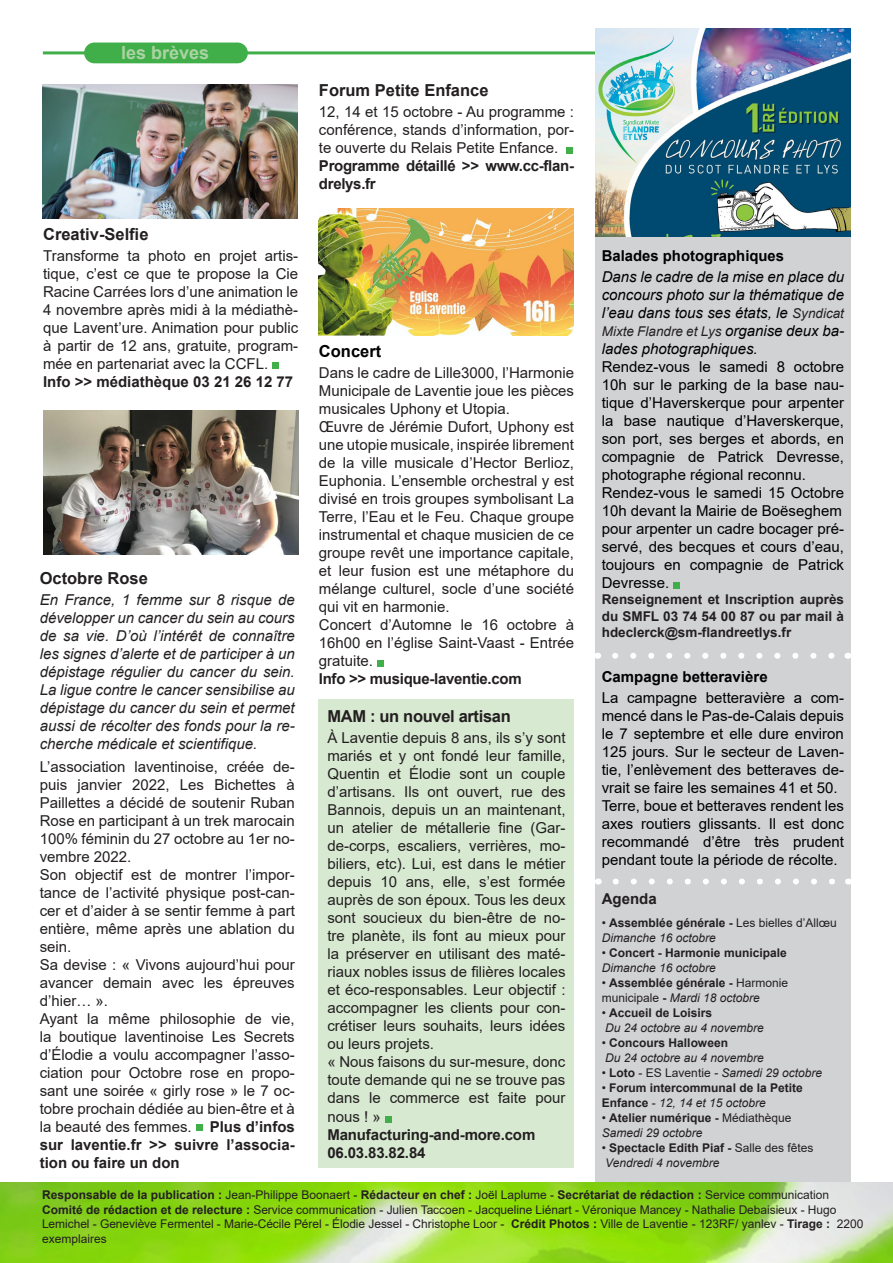
<style>
.page{position:relative;width:893px;height:1263px;background:#fff}
.page>*{position:absolute;margin:0;border:0;box-sizing:border-box;transform-origin:0 0}
.t1{font:700 18px "Arial";color:#acd3a3}
.t2{font:700 16.5px "Arial";color:#231f20}
.t3{font:700 16.5px "Arial";letter-spacing:-.02em;color:#231f20}
.t4{font:700 16.5px "Arial";color:#000}
.t5{font:15px/18px "Arial";color:#231f20;text-align:justify}
.t6{font:15px/18px "Arial";color:#000;text-align:justify}
.t7{font:italic 15px/18px "Arial";color:#231f20;text-align:justify}
.t8{font:700 15px/18px "Arial";letter-spacing:-.01em;color:#231f20}
.t9{font:italic 15px/18px "Arial";color:#000;text-align:justify}
.t10{font:700 15px "Arial";color:#000}
.t11{font:700 13.5px/16.5px "Arial";color:#231f20;text-align:justify}
.t12{font:italic 13.5px "Arial";color:#231f20}
.t13{font:12px/14.4px "Arial";letter-spacing:-.005em;color:#231f20}
.t14{font:italic 12px/15px "Arial";color:#231f20}
.t15{font:700 12px "Arial";color:#231f20}
.s1{font-size:13.5px;color:#231f20}
.s2{font-size:15px;color:#000}
.s3{font-weight:700;font-style:normal}
.s4{font-style:normal}
.s5{font-weight:400;font-style:italic}
.s6{font-weight:400}
.s7{font-weight:700}
</style>
<div class="page">
<div style="left:595px;top:219px;width:255px;height:1012px;background:#d1d2d4"></div>
<div style="left:673px;top:583px;width:7px;height:6px;background:#40ae49"></div>
<hr style="left:43px;top:51px;width:710px;height:3px;background:#40ae49">
<img style="left:0;top:1182px;width:893px;height:81px">
<div style="left:84px;top:43px;width:164px;height:20px;background:#40ae49;border-radius:10px"></div>
<svg style="left:196px;top:1125px;width:6px;height:6px"></svg>
<svg style="left:272px;top:363px;width:6px;height:6px"></svg>
<img style="left:42px;top:84px;width:255px;height:134px">
<img style="left:595px;top:29px;width:255px;height:207px">
<svg style="left:377px;top:660px;width:6px;height:6px"></svg>
<svg style="left:615px;top:653px;width:220px;height:6px"></svg>
<img style="left:43px;top:410px;width:255px;height:145px">
<svg style="left:616px;top:878px;width:219px;height:6px"></svg>
<div style="left:319px;top:700px;width:255px;height:468px;background:#d8e9d2"></div>
<svg style="left:385px;top:1116px;width:6px;height:6px"></svg>
<img style="left:319px;top:208px;width:254px;height:128px">
<svg style="left:566px;top:147px;width:6px;height:6px"></svg>
<p class="t1" style="left:121px;top:40px;width:90px">les brèves</p>
<p class="t2" style="left:319px;top:79px;width:171px">Forum Petite Enfance</p>
<p class="t5" style="left:319px;top:103px;width:257px">12, 14 et 15 octobre - Au programme : conférence, stands d’information, por&shy;te ouverte du Relais Petite Enfance.</p>
<p class="t8" style="left:319px;top:157px;width:257px">Programme détaillé &gt;&gt; www.cc-flan&shy;drelys.fr</p>
<p class="t2" style="left:43px;top:222px;width:107px">Creativ-Selfie</p>
<p class="t5" style="left:43px;top:246px;width:257px">Transforme ta photo en projet artis&shy;tique, c’est ce que te propose la Cie Racine Carrées lors d’une animation le 4 novembre après midi à la médiathè&shy;que Lavent’ure. Animation pour public à partir de 12 ans, gratuite, program&shy;mée en partenariat avec la CCFL.</p>
<p class="t8" style="left:43px;top:373px;width:252px">Info &gt;&gt; médiathèque 03 21 26 12 77</p>
<p class="t10" style="left:602px;top:245px;width:184px">Balades photographiques</p>
<p class="t9" style="left:602px;top:268px;width:244px">Dans le cadre de la mise en place du concours photo sur la thématique de l’eau dans tous ses états, le <span class="s1">Syndicat</span></p>
<p class="t12" style="left:602px;top:322px;width:244px">Mixte Flandre et Lys <span class="s2">organise deux ba-</span></p>
<p class="t9" style="left:602px;top:340px;width:157px">lades photographiques.</p>
<p class="t6" style="left:602px;top:357px;width:244px">Rendez-vous le samedi 8 octobre 10h sur le parking de la base nau&shy;tique d’Haverskerque pour arpenter la base nautique d’Haverskerque, son port, ses berges et abords, en compagnie de Patrick Devresse, photographe régional reconnu.</p>
<p class="t6" style="left:602px;top:483px;width:244px">Rendez-vous le samedi 15 Octobre<br>10h devant la Mairie de Boëseghem</p>
<p class="t6" style="left:602px;top:519px;width:244px">pour arpenter un cadre bocager pré&shy;servé, des becques et cours d’eau, toujours en compagnie de Patrick Devresse.</p>
<p class="t11" style="left:602px;top:591px;width:244px">Renseignement et Inscription auprès du SMFL 03 74 54 00 87 ou par mail à hdeclerck@sm-flandreetlys.fr</p>
<p class="t10" style="left:602px;top:666px;width:167px">Campagne betteravière</p>
<p class="t6" style="left:602px;top:689px;width:244px">La campagne betteravière a com&shy;mencé dans le Pas-de-Calais depuis le 7 septembre et elle dure environ 125 jours. Sur le secteur de Laven&shy;tie, l’enlèvement des betteraves de&shy;vrait se faire les semaines 41 et 50.</p>
<p class="t6" style="left:602px;top:797px;width:244px">Terre, boue et betteraves rendent les axes routiers glissants. Il est donc recommandé d’être très prudent pendant toute la période de récolte.</p>
<p class="t8" style="left:602px;top:890px;width:57px">Agenda</p>
<p class="t14" style="left:602px;top:915px;width:236px">• <span class="s3">Assemblée générale -</span> <span class="s4">Les bielles d’Allœu<br></span>Dimanche 16 octobre</p>
<p class="t15" style="left:602px;top:944px;width:186px"><span class="s5">•</span> Concert - Harmonie municipale</p>
<p class="t14" style="left:602px;top:960px;width:116px">Dimanche 16 octobre</p>
<p class="t15" style="left:602px;top:974px;width:188px"><span class="s5">•</span> Assemblée générale - <span class="s6">Harmonie</span></p>
<p class="t14" style="left:602px;top:990px;width:160px"><span class="s4">municipale</span> <span class="s3">-</span> Mardi 18 octobre</p>
<p class="t15" style="left:602px;top:1004px;width:112px"><span class="s5">•</span> Accueil de Loisirs</p>
<p class="t14" style="left:605px;top:1020px;width:160px">Du 24 octobre au 4 novembre</p>
<p class="t15" style="left:602px;top:1034px;width:128px"><span class="s5">•</span> Concours Halloween</p>
<p class="t14" style="left:605px;top:1050px;width:160px">Du 24 octobre au 4 novembre</p>
<p class="t14" style="left:602px;top:1065px;width:222px">• <span class="s3">Loto</span> <span class="s4">- ES Laventie</span> - Samedi 29 octobre</p>
<p class="t15" style="left:602px;top:1079px;width:202px"><span class="s5">•</span> Forum intercommunal de la Petite</p>
<p class="t14" style="left:602px;top:1095px;width:166px"><span class="s3">Enfance</span> <span class="s4">-</span> 12, 14 et 15 octobre</p>
<p class="t15" style="left:602px;top:1109px;width:191px"><span class="s5">•</span> Atelier numérique - <span class="s6">Médiathèque</span></p>
<p class="t14" style="left:602px;top:1125px;width:102px">Samedi 29 octobre</p>
<p class="t15" style="left:602px;top:1139px;width:213px"><span class="s5">•</span> Spectacle Edith Piaf - <span class="s6">Salle des fêtes</span></p>
<p class="t14" style="left:605px;top:1155px;width:116px">Vendredi 4 novembre</p>
<p class="t13" style="left:42px;top:1188px;width:823px"><span class="s7">Responsable de la publication :</span> Jean-Philippe Boonaert - <span class="s7">Rédacteur en chef :</span> Joël Laplume - <span class="s7">Secrétariat de rédaction :</span> Service communication <span class="s7">Comité de rédaction et de relecture :</span> Service communication - Julien Taccoen - Jacqueline Liénart - Véronique Mancey - Nathalie Debaisieux - Hugo Lemichel - Geneviève Fermentel - Marie-Cécile Pérel - Élodie Jessel - Christophe Loor - <span class="s7">Crédit Photos :</span> Ville de Laventie - 123RF/ yanlev - <span class="s7">Tirage :</span> 2200 exemplaires</p>
<p class="t4" style="left:319px;top:340px;width:64px">Concert</p>
<p class="t5" style="left:319px;top:364px;width:257px">Dans le cadre de Lille3000, l’Harmonie Municipale de Laventie joue les pièces musicales Uphony et Utopia.</p>
<p class="t5" style="left:319px;top:418px;width:257px;text-align:left">Œuvre de Jérémie Dufort, Uphony est une utopie musicale, inspirée librement de la ville musicale d’Hector Berlioz, Euphonia. L’ensemble orchestral y est divisé en trois groupes symbolisant La Terre, l’Eau et le Feu. Chaque groupe instrumental et chaque musicien de ce groupe revêt une importance capitale, et leur fusion est une métaphore du mélange culturel, socle d’une société qui vit en harmonie.</p>
<p class="t5" style="left:319px;top:616px;width:257px">Concert d’Automne le 16 octobre à 16h00 en l’église Saint-Vaast - Entrée gratuite.</p>
<p class="t8" style="left:319px;top:670px;width:204px">Info &gt;&gt; musique-laventie.com</p>
<p class="t3" style="left:327px;top:704px;width:185px">MAM : un nouvel artisan</p>
<p class="t5" style="left:327px;top:728px;width:240px">À Laventie depuis 8 ans, ils s’y sont mariés et y ont fondé leur famille, Quentin et Élodie sont un couple d’artisans. Ils ont ouvert, rue des Bannois, depuis un an maintenant, un atelier de métallerie fine (Gar&shy;de-corps, escaliers, verrières, mo&shy;biliers, etc). Lui, est dans le métier depuis 10 ans, elle, s’est formée auprès de son époux. Tous les deux sont soucieux du bien-être de no&shy;tre planète, ils font au mieux pour la préserver en utilisant des maté&shy;riaux nobles issus de filières locales et éco-responsables. Leur objectif : accompagner les clients pour con&shy;crétiser leurs souhaits, leurs idées ou leurs projets.</p>
<p class="t5" style="left:327px;top:1052px;width:240px">« Nous faisons du sur-mesure, donc toute demande qui ne se trouve pas dans le commerce est faite pour nous ! »</p>
<p class="t8" style="left:327px;top:1125px;width:209px">Manufacturing-and-more.com<br>06.03.83.82.84</p>
<p class="t2" style="left:40px;top:566px;width:110px">Octobre Rose</p>
<p class="t7" style="left:40px;top:591px;width:257px">En France, 1 femme sur 8 risque de développer un cancer du sein au cours de sa vie. D’où l’intérêt de connaître les signes d’alerte et de participer à un dépistage régulier du cancer du sein.<br>La ligue contre le cancer sensibilise au dépistage du cancer du sein et permet aussi de récolter des fonds pour la re&shy;cherche médicale et scientifique.</p>
<p class="t5" style="left:40px;top:757px;width:257px">L’association laventinoise, créée de&shy;puis janvier 2022, Les Bichettes à Paillettes a décidé de soutenir Ruban Rose en participant à un trek marocain 100% féminin du 27 octobre au 1er no&shy;vembre 2022.</p>
<p class="t5" style="left:40px;top:865px;width:257px">Son objectif est de montrer l’impor&shy;tance de l’activité physique post-can&shy;cer et d’aider à se sentir femme à part entière, même après une ablation du sein.</p>
<p class="t5" style="left:40px;top:955px;width:257px">Sa devise : « Vivons aujourd’hui pour avancer demain avec les épreuves d’hier… ».</p>
<p class="t5" style="left:40px;top:1009px;width:257px">Ayant la même philosophie de vie, la boutique laventinoise Les Secrets d’Élodie a voulu accompagner l’asso&shy;ciation pour Octobre rose en propo&shy;sant une soirée « girly rose » le 7 oc&shy;tobre prochain dédiée au bien-être et à la beauté des femmes. <span class="s7">Plus d’infos sur laventie.fr &gt;&gt; suivre l’associa&shy;tion ou faire un don</span></p>
</div>
